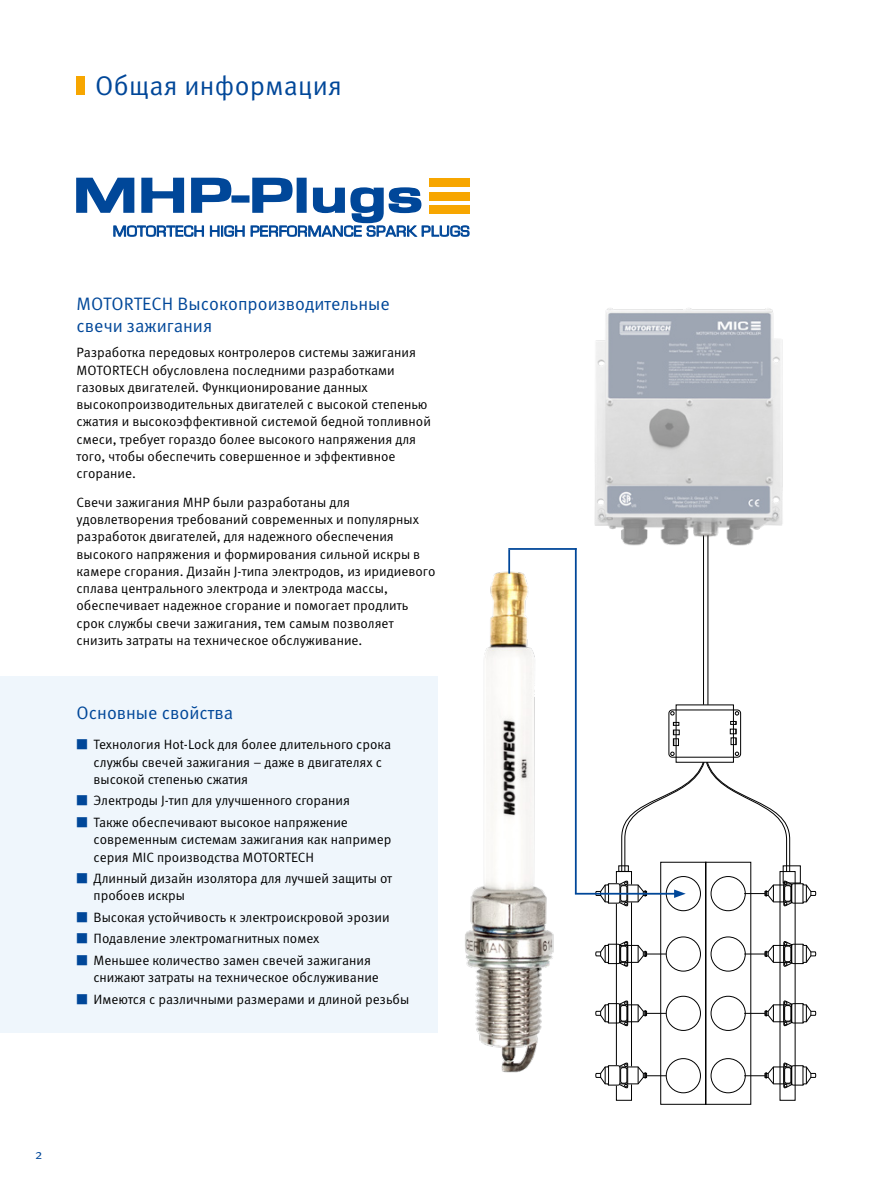
<style>
.page{position:relative;width:893px;height:1191px;background:#fff}
.page>*{position:absolute;margin:0;border:0;box-sizing:border-box;transform-origin:0 0}
.t1{font:700 49.8px "Eurostile";letter-spacing:.005em;color:#004799;scale:1.45 1}
.t2{font:27px "Meta Pro Norm";letter-spacing:.01em;color:#004799}
.t3{font:18px/21.6px "Meta Pro Norm";color:#004799}
.t4{font:15.3px "Eurostile";letter-spacing:.025em;color:#004799;scale:1.05 1}
.t5{font:13.5px/17.2px "Meta Pro Norm";color:#000}
.t6{font:13.5px "Meta Pro Norm";color:#004799}
.s1{color:#004799}
</style>
<div class="page">
<div style="left:669px;top:710px;width:72px;height:47px;border:1px solid #000;border-radius:3px"></div>
<svg style="left:735px;top:711px;width:4px;height:4px"></svg>
<svg style="left:670px;top:711px;width:4px;height:4px"></svg>
<div style="left:731px;top:737px;width:5px;height:8px;border:1px solid #000"></div>
<svg style="left:673px;top:722px;width:6px;height:23px"></svg>
<svg style="left:730px;top:721px;width:7px;height:23px"></svg>
<hr style="left:703px;top:535px;width:1px;height:169px;background:#000">
<hr style="left:708px;top:535px;width:1px;height:169px;background:#000">
<div style="left:0;top:676px;width:437px;height:357px;background:#eff6fc"></div>
<div style="left:77px;top:77px;width:8px;height:18px;background:#f7a600"></div>
<svg style="left:76px;top:177px;width:394px;height:60px"></svg>
<img style="left:594px;top:308px;width:189px;height:248px">
<hr style="left:508px;top:548px;width:69px;height:2px;background:#004799">
<hr style="left:575px;top:548px;width:2px;height:345px;background:#004799">
<hr style="left:575px;top:893px;width:102px;height:1px;background:#004799">
<svg style="left:595px;top:761px;width:221px;height:332px"></svg>
<img style="left:437px;top:551px;width:145px;height:522px">
<hr style="left:508px;top:550px;width:2px;height:23px;background:#004799">
<p class="t2" style="left:95px;top:65px;width:248px">Общая информация</p>
<p class="t1" style="left:73px;top:168px;width:243px">MHP-Plugs</p>
<p class="t4" style="left:113px;top:223px;width:341px">MOTORTECH HIGH PERFORMANCE SPARK PLUGS</p>
<p class="t3" style="left:77px;top:292px;width:315px">MOTORTECH Высокопроизводительные свечи зажигания</p>
<p class="t5" style="left:77px;top:343px;width:356px">Разработка передовых контролеров системы зажигания MOTORTECH обусловлена последними разработками газовых двигателей. Функционирование данных высокопроизводительных двигателей с высокой степенью сжатия и высокоэффективной системой бедной топливной смеси, требует гораздо более высокого напряжения для того, чтобы обеспечить совершенное и эффективное сгорание.</p>
<p class="t5" style="left:77px;top:493px;width:360px">Свечи зажигания MHP были разработаны для удовлетворения требований современных и популярных разработок двигателей, для надежного обеспечения высокого напряжения и формирования сильной искры в камере сгорания. Дизайн J-типа электродов, из иридиевого сплава центрального электрода и электрода массы, обеспечивает надежное сгорание и помогает продлить срок службы свечи зажигания, тем самым позволяет снизить затраты на техническое обслуживание.</p>
<p class="t3" style="left:77px;top:701px;width:158px">Основные свойства</p>
<p class="t5" style="left:94px;top:735px;width:299px;text-indent:-17px"><span class="s1">■</span> Технология Hot-Lock для более длительного срока службы свечей зажигания – даже в двигателях с высокой степенью сжатия</p>
<p class="t5" style="left:77px;top:791px;width:275px"><span class="s1">■</span> Электроды J-тип для улучшенного сгорания</p>
<p class="t5" style="left:94px;top:813px;width:299px;text-indent:-17px"><span class="s1">■</span> Также обеспечивают высокое напряжение современным системам зажигания как например серия MIC производства MOTORTECH</p>
<p class="t5" style="left:94px;top:869px;width:300px;text-indent:-17px"><span class="s1">■</span> Длинный дизайн изолятора для лучшей защиты от пробоев искры</p>
<p class="t5" style="left:77px;top:907px;width:315px"><span class="s1">■</span> Высокая устойчивость к электроискровой эрозии</p>
<p class="t5" style="left:77px;top:929px;width:244px"><span class="s1">■</span> Подавление электромагнитных помех</p>
<p class="t5" style="left:94px;top:950px;width:287px;text-indent:-17px"><span class="s1">■</span> Меньшее количество замен свечей зажигания снижают затраты на техническое обслуживание</p>
<p class="t5" style="left:77px;top:989px;width:334px"><span class="s1">■</span> Имеются с различными размерами и длиной резьбы</p>
<p class="t6" style="left:35px;top:1143px;width:9px">2</p>
</div>
